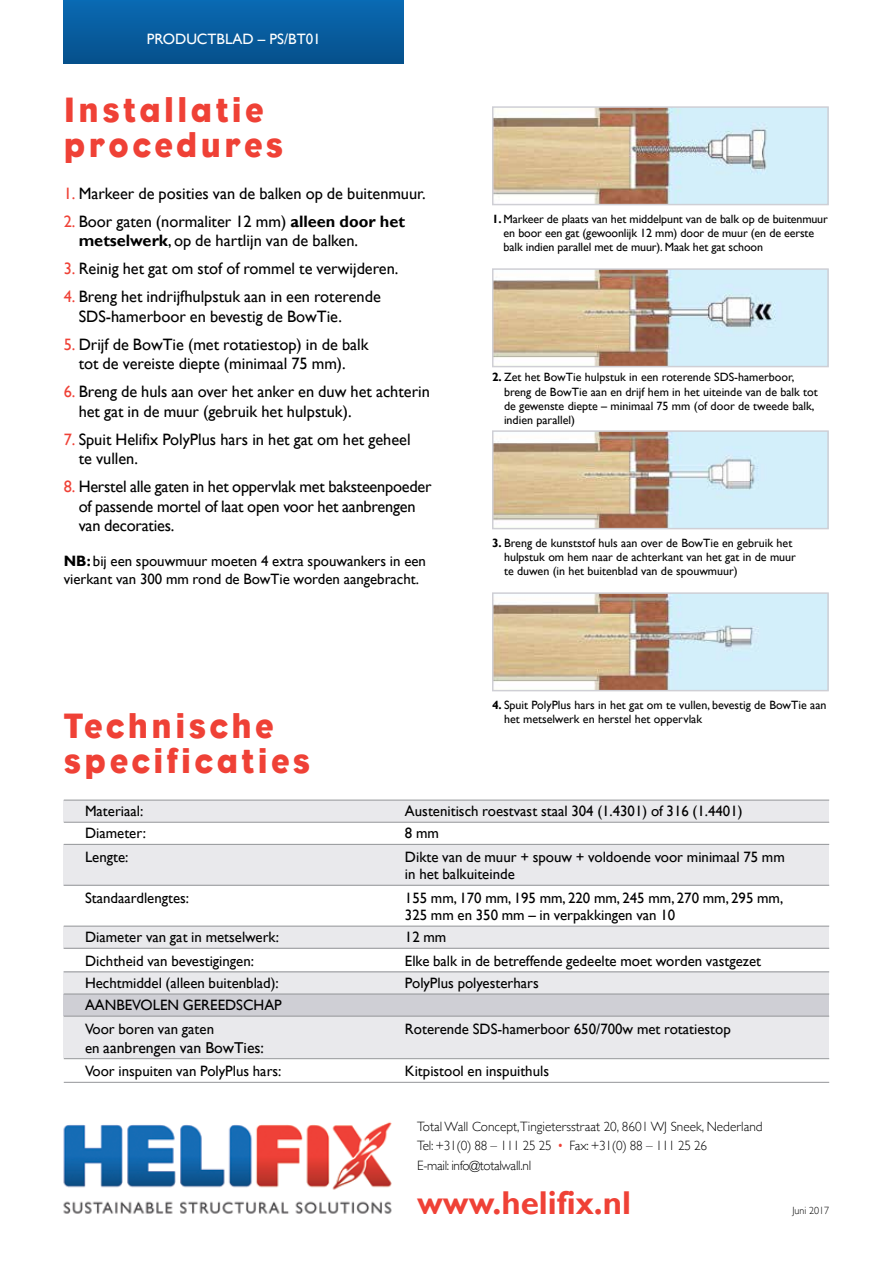
<style>
.page{position:relative;width:893px;height:1263px;background:#fff}
.page>*{position:absolute;margin:0;border:0;box-sizing:border-box;transform-origin:0 0}
.t1{font:36px/34.5px "Eagle";letter-spacing:.1em;color:#ef4136;scale:.95 1}
.t2{font:700 33px "Gill Sans";color:#ef4136}
.t3{font:16.5px/19.5px "Gill Sans";color:#000}
.t4{font:15.75px "Gill Sans";color:#000}
.t5{font:15px/17.2px "Gill Sans";color:#000}
.t6{font:15px "Gill Sans";color:#000}
.t7{font:15px "Gill Sans";color:#fff}
.t8{font:300 13.5px/19.5px "Gill Sans";color:#000}
.t9{font:12px/14.2px "Gill Sans";color:#000}
.t10{font:300 10.5px "Gill Sans";color:#000;scale:.96 1}
.s1{color:#ef4136}
.s2{font-weight:700}
.s3{font-size:15px}
</style>
<div class="page">
<img style="left:63px;top:1122px;width:329px;height:92px">
<img style="left:495px;top:109px;width:331px;height:93px">
<div style="left:492px;top:106px;width:337px;height:99px;border:2px solid #cfcfd5"></div>
<img style="left:495px;top:271px;width:331px;height:93px">
<div style="left:492px;top:268px;width:337px;height:99px;border:2px solid #cfcfd5"></div>
<img style="left:495px;top:433px;width:331px;height:93px">
<div style="left:492px;top:430px;width:337px;height:99px;border:2px solid #cfcfd5"></div>
<img style="left:495px;top:595px;width:331px;height:93px">
<div style="left:492px;top:592px;width:337px;height:99px;border:2px solid #cfcfd5"></div>
<div style="left:64px;top:800px;width:765px;height:22px;background:#e9e9ec"></div>
<div style="left:64px;top:844px;width:765px;height:41px;background:#e9e9ec"></div>
<div style="left:64px;top:926px;width:765px;height:22px;background:#e9e9ec"></div>
<div style="left:64px;top:972px;width:765px;height:22px;background:#e9e9ec"></div>
<div style="left:64px;top:1016px;width:765px;height:41px;background:#e9e9ec"></div>
<div style="left:64px;top:994px;width:765px;height:22px;background:#cfcfd5"></div>
<hr style="left:64px;top:800px;width:765px;height:1px;background:#939598">
<hr style="left:64px;top:822px;width:765px;height:1px;background:#939598">
<hr style="left:64px;top:844px;width:765px;height:1px;background:#939598">
<hr style="left:64px;top:885px;width:765px;height:1px;background:#939598">
<hr style="left:64px;top:926px;width:765px;height:1px;background:#939598">
<hr style="left:64px;top:948px;width:765px;height:1px;background:#939598">
<hr style="left:64px;top:971px;width:765px;height:1px;background:#939598">
<hr style="left:64px;top:994px;width:765px;height:1px;background:#939598">
<hr style="left:64px;top:1016px;width:765px;height:1px;background:#939598">
<hr style="left:64px;top:1058px;width:765px;height:1px;background:#939598">
<hr style="left:64px;top:1082px;width:765px;height:1px;background:#939598">
<div style="left:64px;top:0;width:340px;height:64px;background:linear-gradient(to bottom,#0a6ab3,#05508b)"></div>
<p class="t7" style="left:147px;top:30px;width:175px">PRODUCTBLAD – PS/BT01</p>
<h1 class="t1" style="left:64px;top:93px;width:233px">Installatie procedures</h1>
<p class="t3" style="left:64px;top:183px;width:363px"><span class="s1">1.</span> Markeer de posities van de balken op de buitenmuur.</p>
<p class="t3" style="left:79px;top:211px;width:328px;text-indent:-15px"><span class="s1">2.</span> Boor gaten (normaliter 12 mm) <span class="s2">alleen door het metselwerk</span>, op de hartlijn van de balken.</p>
<p class="t3" style="left:64px;top:259px;width:336px"><span class="s1">3.</span> Reinig het gat om stof of rommel te verwijderen.</p>
<p class="t3" style="left:79px;top:287px;width:304px;text-indent:-15px"><span class="s1">4.</span> Breng het indrijfhulpstuk aan in een roterende<br>SDS-hamerboor en bevestig de BowTie.</p>
<p class="t3" style="left:64px;top:334px;width:306px;text-align:center"><span class="s1">5.</span> Drijf de BowTie (met rotatiestop) in de balk tot de vereiste diepte (minimaal 75 mm).</p>
<p class="t3" style="left:79px;top:382px;width:353px;text-indent:-15px"><span class="s1">6.</span> Breng de huls aan over het anker en duw het achterin het gat in de muur (gebruik het hulpstuk).</p>
<p class="t3" style="left:79px;top:429px;width:333px;text-indent:-15px"><span class="s1">7.</span> Spuit Helifix PolyPlus hars in het gat om het geheel te vullen.</p>
<p class="t3" style="left:79px;top:477px;width:354px;text-indent:-15px"><span class="s1">8.</span> Herstel alle gaten in het oppervlak met baksteenpoeder of passende mortel of laat open voor het aanbrengen van decoraties.</p>
<p class="t5" style="left:64px;top:552px;width:364px;line-height:18px"><span class="s2">NB:</span> bij een spouwmuur moeten 4 extra spouwankers in een vierkant van 300 mm rond de BowTie worden aangebracht.</p>
<p class="t9" style="left:504px;top:212px;width:326px;text-indent:-12px"><span class="s2">1.</span> Markeer de plaats van het middelpunt van de balk op de buitenmuur en boor een gat (gewoonlijk 12 mm) door de muur (en de eerste balk indien parallel met de muur). Maak het gat schoon</p>
<p class="t9" style="left:504px;top:370px;width:315px;text-indent:-12px"><span class="s2">2.</span> Zet het BowTie hulpstuk in een roterende SDS-hamerboor, breng de BowTie aan en drijf hem in het uiteinde van de balk tot de gewenste diepte – minimaal 75 mm (of door de tweede balk, indien parallel)</p>
<p class="t9" style="left:504px;top:536px;width:293px;text-indent:-12px"><span class="s2">3.</span> Breng de kunststof huls aan over de BowTie en gebruik het hulpstuk om hem naar de achterkant van het gat in de muur te duwen (in het buitenblad van de spouwmuur)</p>
<p class="t9" style="left:504px;top:698px;width:324px;text-indent:-12px"><span class="s2">4.</span> Spuit PolyPlus hars in het gat om te vullen, bevestig de BowTie aan het metselwerk en herstel het oppervlak</p>
<h1 class="t1" style="left:64px;top:709px;width:261px">Technische specificaties</h1>
<p class="t5" style="left:85px;top:802px;width:60px">Materiaal:</p>
<p class="t5" style="left:405px;top:802px;width:339px">Austenitisch roestvast staal 304 (1.4301) of 316 (1.4401)</p>
<p class="t5" style="left:85px;top:824px;width:63px">Diameter:</p>
<p class="t5" style="left:405px;top:824px;width:36px">8 mm</p>
<p class="t5" style="left:85px;top:848px;width:45px">Lengte:</p>
<p class="t5" style="left:405px;top:848px;width:381px">Dikte van de muur + spouw + voldoende voor minimaal 75 mm in het balkuiteinde</p>
<p class="t5" style="left:85px;top:889px;width:106px">Standaardlengtes:</p>
<p class="t5" style="left:405px;top:889px;width:380px">155 mm, 170 mm, 195 mm, 220 mm, 245 mm, 270 mm, 295 mm,<br>325 mm en 350 mm – in verpakkingen van 10</p>
<p class="t5" style="left:85px;top:928px;width:195px">Diameter van gat in metselwerk:</p>
<p class="t5" style="left:405px;top:928px;width:43px">12 mm</p>
<p class="t5" style="left:85px;top:952px;width:171px">Dichtheid van bevestigingen:</p>
<p class="t5" style="left:405px;top:952px;width:358px">Elke balk in de betreffende gedeelte moet worden vastgezet</p>
<p class="t5" style="left:85px;top:974px;width:195px">Hechtmiddel (alleen buitenblad):</p>
<p class="t5" style="left:405px;top:974px;width:135px">PolyPlus polyesterhars</p>
<p class="t6" style="left:85px;top:996px;width:198px">AANBEVOLEN GEREEDSCHAP</p>
<p class="t5" style="left:85px;top:1020px;width:131px">Voor boren van gaten</p>
<p class="t5" style="left:405px;top:1020px;width:327px">Roterende SDS-hamerboor 650/700w met rotatiestop</p>
<p class="t4" style="left:85px;top:1038px;width:181px"><span class="s3">en</span> aanbrengen van BowTies:</p>
<p class="t5" style="left:85px;top:1062px;width:198px">Voor inspuiten van PolyPlus hars:</p>
<p class="t5" style="left:405px;top:1062px;width:146px">Kitpistool en inspuithuls</p>
<p class="t8" style="left:417px;top:1116px;width:347px">Total Wall Concept,Tingietersstraat 20, 8601 WJ Sneek, Nederland<br>Tel: +31(0) 88 – 111 25 25 <span class="s1">•</span> Fax: +31(0) 88 – 111 25 26<br>E-mail: info@totalwall.nl</p>
<h2 class="t2" style="left:417px;top:1183px;width:215px">www.helifix.nl</h2>
<p class="t10" style="left:792px;top:1202px;width:40px">Juni 2017</p>
</div>
